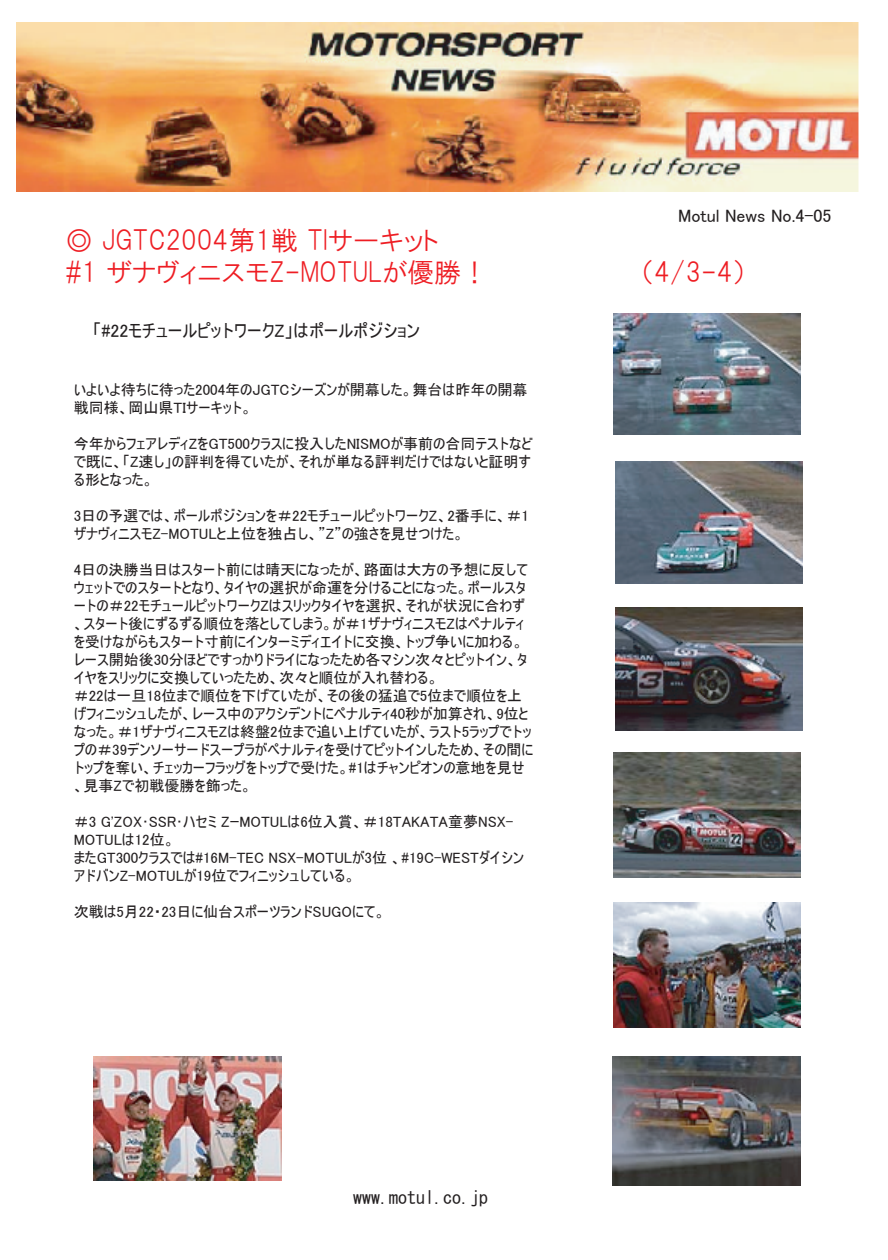
<style>
.page{position:relative;width:888px;height:1260px;background:#fff}
.page>*{position:absolute;margin:0;border:0;box-sizing:border-box;transform-origin:0 0}
.t1{font:27px/32.2px "HGP Gothic M";color:#ee1d23}
.t2{font:18px "MSUI Gothic";color:#231f20}
.t3{font:18px "MS Gothic";color:#231f20}
.t4{font:15px/18px "MSUI Gothic";color:#231f20}
</style>
<div class="page">
<img style="left:16px;top:22px;width:843px;height:170px">
<img style="left:614px;top:313px;width:187px;height:122px">
<img style="left:615px;top:462px;width:187px;height:121px">
<img style="left:615px;top:607px;width:187px;height:123px">
<img style="left:614px;top:753px;width:187px;height:124px">
<img style="left:614px;top:903px;width:187px;height:124px">
<img style="left:613px;top:1056px;width:187px;height:129px">
<img style="left:94px;top:1056px;width:187px;height:124px">
<h1 class="t1" style="left:66px;top:224px;width:424px">◎ JGTC2004第1戦 TIサーキット<br>#1 ザナヴィニスモZ-MOTULが優勝！</h1>
<p class="t2" style="left:92px;top:322px;width:329px">「#22モチュールピットワークZ」はポールポジション</p>
<p class="t4" style="left:74px;top:380px;width:455px">いよいよ待ちに待った2004年のJGTCシーズンが開幕した。舞台は昨年の開幕戦同様、岡山県TIサーキット。</p>
<p class="t4" style="left:74px;top:434px;width:461px;text-align:justify">今年からフェアレディZをGT500クラスに投入したNISMOが事前の合同テストなどで既に、「Z速し」の評判を得ていたが、それが単なる評判だけではないと証明する形となった。</p>
<p class="t4" style="left:74px;top:506px;width:457px">3日の予選では、ポールポジションを＃22モチュールピットワークZ、2番手に、＃1ザナヴィニスモZ-MOTULと上位を独占し、”Z”の強さを見せつけた。</p>
<p class="t4" style="left:74px;top:560px;width:461px">4日の決勝当日はスタート前には晴天になったが、路面は大方の予想に反してウェットでのスタートとなり、タイヤの選択が命運を分けることになった。ポールスタートの＃22モチュールピットワークZはスリックタイヤを選択、それが状況に合わず、スタート後にずるずる順位を落としてしまう。が＃1ザナヴィニスモZはペナルティを受けながらもスタート寸前にインターミディエイトに交換、トップ争いに加わる。レース開始後30分ほどですっかりドライになったため各マシン次々とピットイン、タイヤをスリックに交換していったため、次々と順位が入れ替わる。<br>＃22は一旦18位まで順位を下げていたが、その後の猛追で5位まで順位を上げフィニッシュしたが、レース中のアクシデントにペナルティ40秒が加算され、9位となった。＃1ザナヴィニスモZは終盤2位まで追い上げていたが、ラスト5ラップでトップの＃39デンソーサードスープラがペナルティを受けてピットインしたため、その間にトップを奪い、チェッカーフラッグをトップで受けた。#1はチャンピオンの意地を見せ、見事Zで初戦優勝を飾った。</p>
<p class="t4" style="left:74px;top:812px;width:452px">＃3 G'ZOX･SSR･ハセミ ZｰMOTULは6位入賞、＃18TAKATA童夢NSX-MOTULは12位。<br>またGT300クラスでは#16M-TEC NSX-MOTULが3位、#19C-WESTダイシンアドバンZ-MOTULが19位でフィニッシュしている。</p>
<p class="t4" style="left:74px;top:902px;width:313px">次戦は5月22・23日に仙台スポーツランドSUGOにて。</p>
<p class="t3" style="left:353px;top:1188px;width:136px">www.motul.co.jp</p>
<p class="t2" style="left:678px;top:207px;width:155px">Motul News No.4-05</p>
<h1 class="t1" style="left:641px;top:256px;width:107px">（4/3-4）</h1>
</div>
